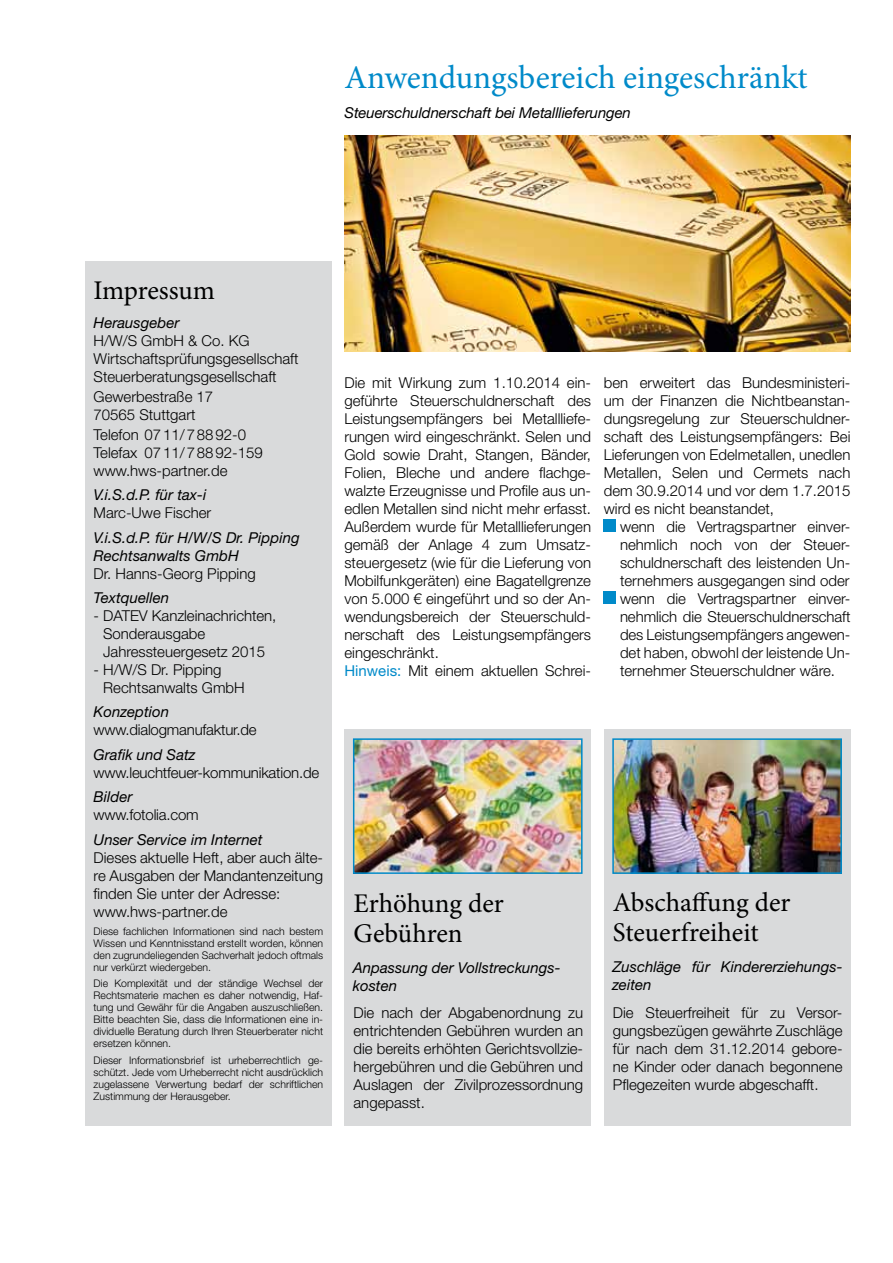
<style>
.page{position:relative;width:893px;height:1263px;background:#fff}
.page>*{position:absolute;margin:0;border:0;box-sizing:border-box;transform-origin:0 0}
.t1{font:33px "Minion Pro";color:#008ac9}
.t2{font:27px/30px "Minion Pro";letter-spacing:-.005em;color:#000}
.t3{font:300 15px/18px "Helvetica Neue LT";color:#000}
.t4{font:italic 15px/18px "Helvetica Neue LT";color:#000}
.t5{font:300 10.5px/12px "Helvetica Neue LT";color:#000;text-align:justify}
.s1{font-weight:400;color:#008ac9}
</style>
<div class="page">
<div style="left:604px;top:520px;width:12px;height:12px;background:#008ac9"></div>
<div style="left:604px;top:592px;width:12px;height:12px;background:#008ac9"></div>
<div style="left:344px;top:729px;width:247px;height:397px;background:#d9dadb"></div>
<div style="left:604px;top:730px;width:246px;height:396px;background:#d9dadb"></div>
<img style="left:356px;top:741px;width:224px;height:130px">
<div style="left:353px;top:738px;width:230px;height:136px;border:2px solid #008ac9"></div>
<img style="left:615px;top:741px;width:224px;height:130px">
<div style="left:612px;top:738px;width:230px;height:136px;border:2px solid #008ac9"></div>
<img style="left:344px;top:136px;width:506px;height:216px">
<div style="left:85px;top:262px;width:247px;height:864px;background:#d9dadb"></div>
<h1 class="t1" style="left:344px;top:55px;width:465px">Anwendungsbereich eingeschränkt</h1>
<p class="t4" style="left:344px;top:103px;width:288px">Steuerschuldnerschaft bei Metalllieferungen</p>
<h2 class="t2" style="left:94px;top:276px;width:123px">Impressum</h2>
<p class="t4" style="left:94px;top:313px;width:87px">Herausgeber</p>
<p class="t3" style="left:94px;top:331px;width:207px">H/W/S GmbH &amp; Co. KG<br>Wirtschaftsprüfungsgesellschaft<br>Steuerberatungsgesellschaft</p>
<p class="t3" style="left:94px;top:387px;width:121px">Gewerbestraße 17<br>70565 Stuttgart</p>
<p class="t3" style="left:94px;top:425px;width:171px">Telefon 0711/78892-0<br>Telefax 0711/78892-159 www.hws-partner.de</p>
<p class="t4" style="left:94px;top:486px;width:114px">V.i.S.d.P. für tax-i</p>
<p class="t3" style="left:94px;top:504px;width:119px">Marc-Uwe Fischer</p>
<p class="t4" style="left:94px;top:528px;width:208px">V.i.S.d.P. für H/W/S Dr. Pipping<br>Rechtsanwalts GmbH</p>
<p class="t3" style="left:94px;top:564px;width:164px">Dr. Hanns-Georg Pipping</p>
<p class="t4" style="left:94px;top:588px;width:77px">Textquellen</p>
<p class="t3" style="left:103px;top:606px;width:175px;text-indent:-10px">- DATEV Kanzleinachrichten,<br>Sonderausgabe<br>Jahressteuergesetz 2015</p>
<p class="t3" style="left:103px;top:660px;width:143px;text-indent:-10px">- H/W/S Dr. Pipping<br>Rechtsanwalts GmbH</p>
<p class="t4" style="left:94px;top:703px;width:77px">Konzeption</p>
<p class="t3" style="left:94px;top:721px;width:164px">www.dialogmanufaktur.de</p>
<p class="t4" style="left:94px;top:745px;width:103px">Grafik und Satz</p>
<p class="t3" style="left:94px;top:763px;width:227px">www.leuchtfeuer-kommunikation.de</p>
<p class="t4" style="left:94px;top:788px;width:40px">Bilder</p>
<p class="t3" style="left:94px;top:805px;width:107px">www.fotolia.com</p>
<p class="t4" style="left:94px;top:830px;width:170px">Unser Service im Internet</p>
<p class="t3" style="left:94px;top:848px;width:231px">Dieses aktuelle Heft, aber auch älte&shy;re Ausgaben der Mandantenzeitung finden Sie unter der Adresse: www.hws-partner.de</p>
<p class="t5" style="left:94px;top:925px;width:231px">Diese fachlichen Informationen sind nach bestem Wissen und Kenntnisstand erstellt worden, können den zugrundeliegenden Sachverhalt jedoch oftmals nur verkürzt wiedergeben.</p>
<p class="t5" style="left:94px;top:977px;width:231px">Die Komplexität und der ständige Wechsel der Rechtsmaterie machen es daher notwendig, Haf&shy;tung und Gewähr für die Angaben auszuschließen.<br>Bitte beachten Sie, dass die Informationen eine in&shy;dividuelle Beratung durch Ihren Steuerberater nicht ersetzen können.</p>
<p class="t5" style="left:94px;top:1053px;width:231px">Dieser Informationsbrief ist urheberrechtlich ge&shy;schützt. Jede vom Urheberrecht nicht ausdrücklich zugelassene Verwertung bedarf der schriftlichen Zustimmung der Herausgeber.</p>
<p class="t3" style="left:344px;top:373px;width:248px">Die mit Wirkung zum 1.10.2014 ein&shy;geführte Steuerschuldnerschaft des Leistungsempfängers bei Metallliefe&shy;rungen wird eingeschränkt. Selen und Gold sowie Draht, Stangen, Bänder, Folien, Bleche und andere flachge&shy;walzte Erzeugnisse und Profile aus un&shy;edlen Metallen sind nicht mehr erfasst.<br>Außerdem wurde für Metalllieferungen gemäß der Anlage 4 zum Umsatz&shy;steuergesetz (wie für die Lieferung von Mobilfunkgeräten) eine Bagatellgrenze von 5.000 € eingeführt und so der An&shy;wendungsbereich der Steuerschuld&shy;nerschaft des Leistungsempfängers eingeschränkt.<br><span class="s1">Hinweis:</span> Mit einem aktuellen Schrei-</p>
<p class="t3" style="left:604px;top:373px;width:248px;text-align:justify">ben erweitert das Bundesministeri&shy;um der Finanzen die Nichtbeanstan&shy;dungsregelung zur Steuerschuldner&shy;schaft des Leistungsempfängers: Bei Lieferungen von Edelmetallen, unedlen Metallen, Selen und Cermets nach dem 30.9.2014 und vor dem 1.7.2015 wird es nicht beanstandet,</p>
<p class="t3" style="left:620px;top:517px;width:232px;text-align:justify">wenn die Vertragspartner einver&shy;nehmlich noch von der Steuer&shy;schuldnerschaft des leistenden Un&shy;ternehmers ausgegangen sind oder wenn die Vertragspartner einver&shy;nehmlich die Steuerschuldnerschaft des Leistungsempfängers angewen&shy;det haben, obwohl der leistende Un&shy;ternehmer Steuerschuldner wäre.</p>
<h2 class="t2" style="left:353px;top:888px;width:152px">Erhöhung der<br>Gebühren</h2>
<h2 class="t2" style="left:613px;top:887px;width:179px">Abschaffung der<br>Steuerfreiheit</h2>
<p class="t4" style="left:353px;top:958px;width:208px">Anpassung der Vollstreckungs&shy;kosten</p>
<p class="t4" style="left:612px;top:957px;width:232px">Zuschläge für Kindererziehungs&shy;zeiten</p>
<p class="t3" style="left:353px;top:1003px;width:231px;text-align:justify">Die nach der Abgabenordnung zu entrichtenden Gebühren wurden an die bereits erhöhten Gerichtsvollzie&shy;hergebühren und die Gebühren und Auslagen der Zivilprozessordnung angepasst.</p>
<p class="t3" style="left:613px;top:1003px;width:231px;text-align:justify">Die Steuerfreiheit für zu Versor&shy;gungsbezügen gewährte Zuschläge für nach dem 31.12.2014 gebore&shy;ne Kinder oder danach begonnene Pflegezeiten wurde abgeschafft.</p>
</div>
